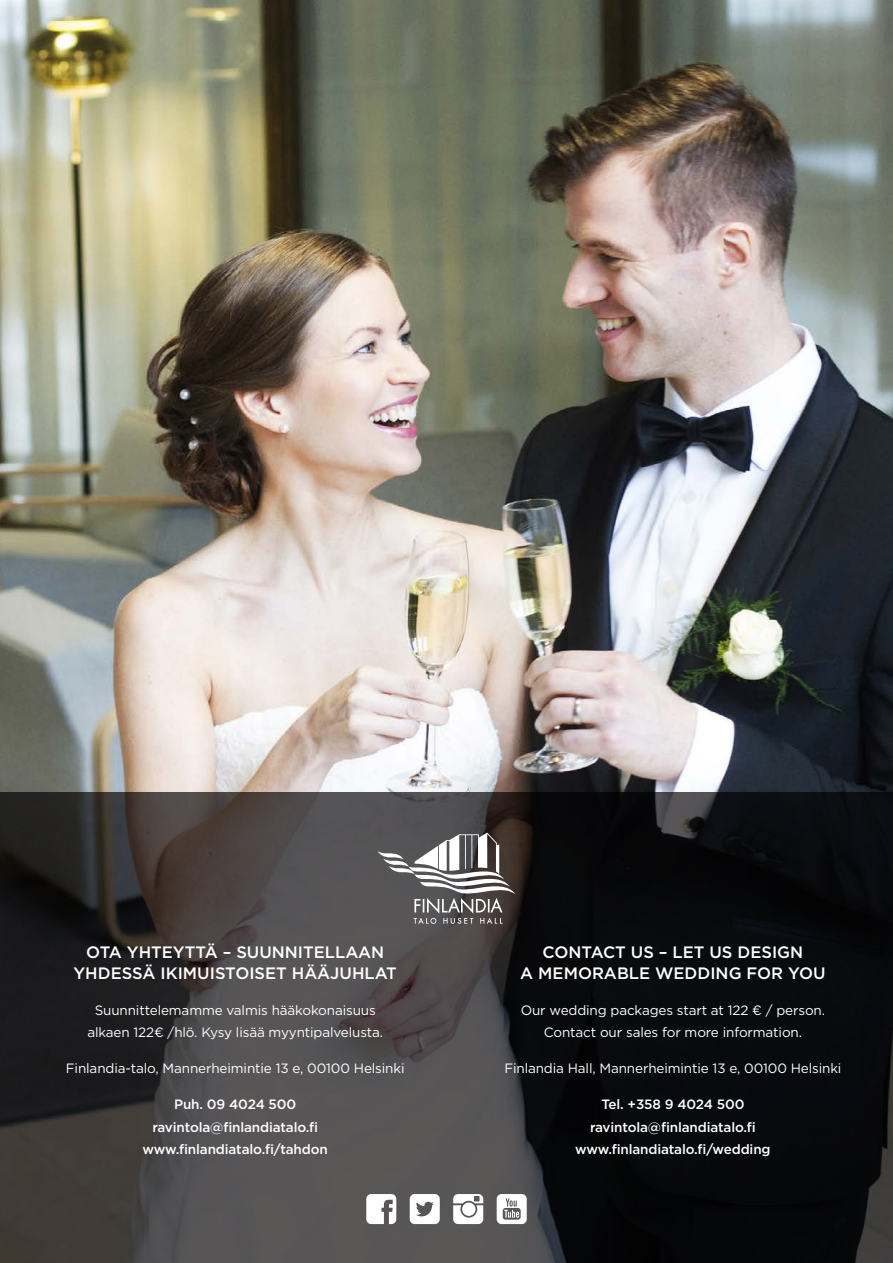
<style>
.page{position:relative;width:893px;height:1263px;background:#fff}
.page>*{position:absolute;margin:0;border:0;box-sizing:border-box;transform-origin:0 0}
.t1{font:500 16.5px "Gotham";color:#fff}
.LEIPIS{font:13.5px "Gotham";letter-spacing:-.01em;color:#fff}
.LEIPIS-2{font:500 13.5px "Gotham";letter-spacing:-.01em;color:#fff}
</style>
<div class="page">
<img style="left:0;top:0;width:893px;height:792px">
<svg style="left:0;top:792px;width:893px;height:471px;background:#2b2a2b"></svg>
<svg style="left:497px;top:1194px;width:30px;height:30px"></svg>
<svg style="left:366px;top:1194px;width:30px;height:30px"></svg>
<svg style="left:410px;top:1194px;width:30px;height:30px"></svg>
<svg style="left:453px;top:1194px;width:30px;height:30px"></svg>
<svg style="left:378px;top:833px;width:137px;height:91px"></svg>
<p class="t1" style="left:86px;top:941px;width:299px">OTA YHTEYTTÄ – SUUNNITELLAAN</p>
<p class="t1" style="left:74px;top:962px;width:325px">YHDESSÄ IKIMUISTOISET HÄÄJUHLAT</p>
<p class="LEIPIS" style="left:95px;top:1001px;width:283px">Suunnittelemamme valmis hääkokonaisuus</p>
<p class="LEIPIS" style="left:87px;top:1024px;width:297px">alkaen 122€ /hlö. Kysy lisää myyntipalvelusta.</p>
<p class="LEIPIS" style="left:66px;top:1060px;width:340px">Finlandia-talo, Mannerheimintie 13 e, 00100 Helsinki</p>
<p class="LEIPIS-2" style="left:174px;top:1095px;width:124px">Puh. 09 4024 500</p>
<p class="LEIPIS-2" style="left:152px;top:1118px;width:167px">ravintola@finlandiatalo.fi</p>
<p class="LEIPIS-2" style="left:143px;top:1140px;width:187px">www.finlandiatalo.fi/tahdon</p>
<p class="t1" style="left:543px;top:941px;width:262px">CONTACT US – LET US DESIGN</p>
<p class="t1" style="left:520px;top:962px;width:307px">A MEMORABLE WEDDING FOR YOU</p>
<p class="LEIPIS" style="left:521px;top:1001px;width:306px">Our wedding packages start at 122 € / person.</p>
<p class="LEIPIS" style="left:544px;top:1024px;width:260px">Contact our sales for more information.</p>
<p class="LEIPIS" style="left:504px;top:1060px;width:339px">Finlandia Hall, Mannerheimintie 13 e, 00100 Helsinki</p>
<p class="LEIPIS-2" style="left:601px;top:1095px;width:145px">Tel. +358 9 4024 500</p>
<p class="LEIPIS-2" style="left:590px;top:1118px;width:167px">ravintola@finlandiatalo.fi</p>
<p class="LEIPIS-2" style="left:575px;top:1140px;width:197px">www.finlandiatalo.fi/wedding</p>
</div>
